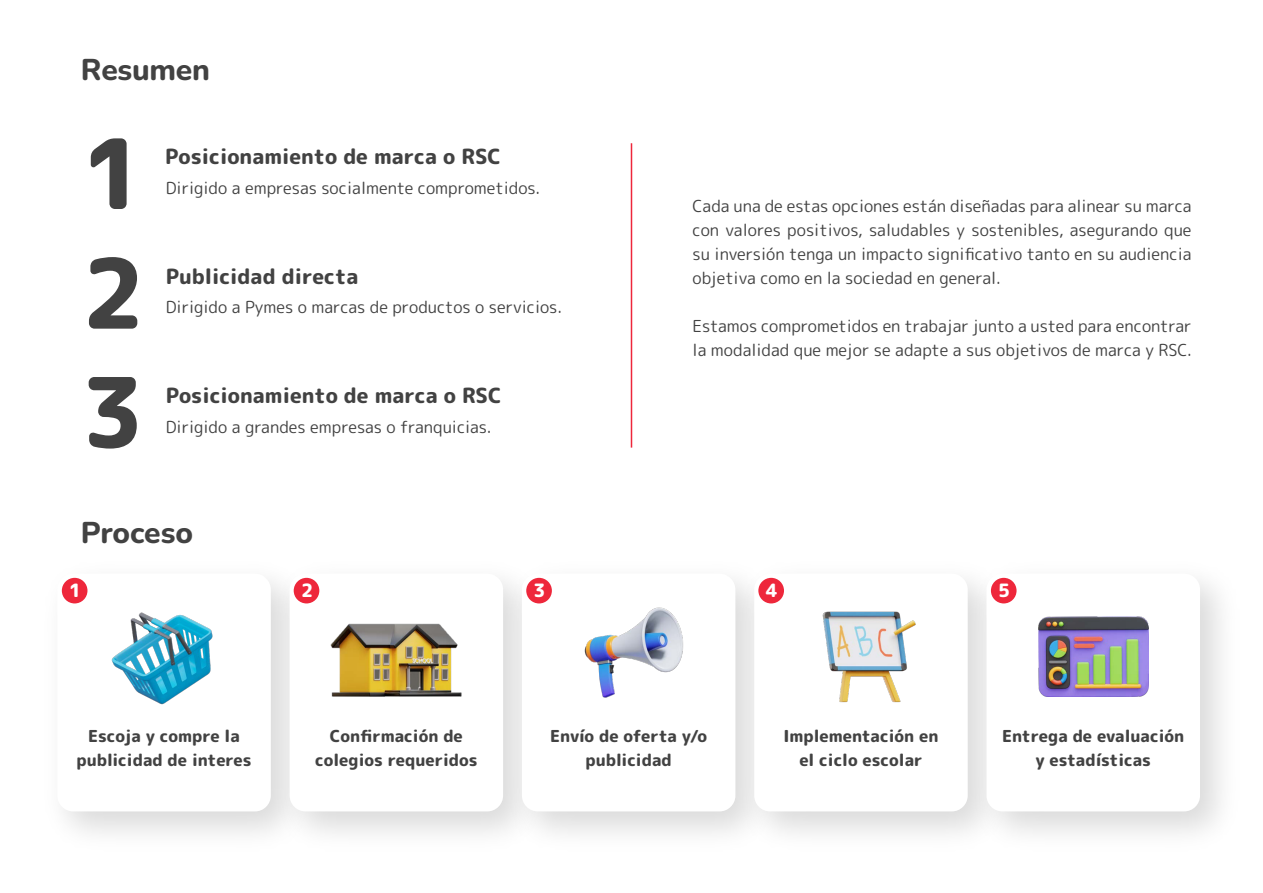
<style>
.page{position:relative;width:1263px;height:893px;background:#fff}
.page>*{position:absolute;margin:0;border:0;box-sizing:border-box;transform-origin:0 0}
.t1{font:800 96.75px "Rounded Mplus 1 c";color:#424242}
.t2{font:800 30px "Nunito";letter-spacing:-.01em;color:#424242}
.t3{font:800 20.85px "Rounded Mplus 1 c";color:#424242}
.t4{font:800 18.45px "Rounded Mplus 1 c";color:#fff}
.t5{font:16.5px/24px "Rounded Mplus 1 c";color:#424242;text-align:justify}
.t6{font:800 16.5px/24px "Rounded Mplus 1 c";color:#424242;text-align:center}
</style>
<div class="page">
<hr style="left:631px;top:143px;width:1px;height:305px;background:#ee273b">
<div style="left:62px;top:578px;width:25px;height:25px;background:#ee273b;border-radius:50%"></div>
<div style="left:290px;top:574px;width:213px;height:237px;background:#fff;border-radius:16px"></div>
<img style="left:728px;top:570px;width:232px;height:271px">
<div style="left:754px;top:574px;width:214px;height:237px;background:#fff;border-radius:16px"></div>
<div style="left:294px;top:578px;width:25px;height:25px;background:#ee273b;border-radius:50%"></div>
<div style="left:526px;top:578px;width:26px;height:25px;background:#ee273b;border-radius:50%"></div>
<div style="left:758px;top:578px;width:26px;height:25px;background:#ee273b;border-radius:50%"></div>
<div style="left:991px;top:578px;width:25px;height:25px;background:#ee273b;border-radius:50%"></div>
<img style="left:1038px;top:616px;width:110px;height:80px">
<img style="left:111px;top:612px;width:102px;height:93px">
<img style="left:331px;top:623px;width:131px;height:74px">
<img style="left:584px;top:607px;width:100px;height:91px">
<img style="left:822px;top:611px;width:94px;height:92px">
<h2 class="t2" style="left:81px;top:48px;width:131px">Resumen</h2>
<h1 class="t1" style="left:81px;top:105px;width:64px">1</h1>
<p class="t3" style="left:165px;top:142px;width:337px">Posicionamiento de marca o RSC</p>
<p class="t5" style="left:166px;top:175px;width:376px">Dirigido a empresas socialmente comprometidos.</p>
<h1 class="t1" style="left:81px;top:225px;width:64px">2</h1>
<p class="t3" style="left:166px;top:261px;width:194px">Publicidad directa</p>
<p class="t5" style="left:166px;top:295px;width:398px">Dirigido a Pymes o marcas de productos o servicios.</p>
<h1 class="t1" style="left:81px;top:344px;width:64px">3</h1>
<p class="t3" style="left:166px;top:381px;width:337px">Posicionamiento de marca o RSC</p>
<p class="t5" style="left:166px;top:415px;width:327px">Dirigido a grandes empresas o franquicias.</p>
<h2 class="t2" style="left:81px;top:511px;width:114px">Proceso</h2>
<p class="t5" style="left:693px;top:194px;width:500px">Cada una de estas opciones están diseñadas para alinear su marca con valores positivos, saludables y sostenibles, asegurando que su inversión tenga un impacto significativo tanto en su audiencia objetiva como en la sociedad en general.</p>
<p class="t5" style="left:693px;top:314px;width:501px">Estamos comprometidos en trabajar junto a usted para encontrar la modalidad que mejor se adapte a sus objetivos de marca y RSC.</p>
<p class="t4" style="left:69px;top:577px;width:13px">1</p>
<p class="t4" style="left:301px;top:577px;width:13px">2</p>
<p class="t4" style="left:533px;top:577px;width:13px">3</p>
<p class="t4" style="left:766px;top:577px;width:13px">4</p>
<p class="t4" style="left:998px;top:577px;width:13px">5</p>
<p class="t6" style="left:76px;top:723px;width:177px">Escoja y compre la publicidad de interes</p>
<p class="t6" style="left:315px;top:723px;width:164px">Confirmación de colegios requeridos</p>
<p class="t6" style="left:550px;top:723px;width:159px">Envío de oferta y/o publicidad</p>
<p class="t6" style="left:783px;top:723px;width:157px">Implementación en el ciclo escolar</p>
<p class="t6" style="left:1002px;top:723px;width:184px">Entrega de evaluación y estadísticas</p>
</div>
